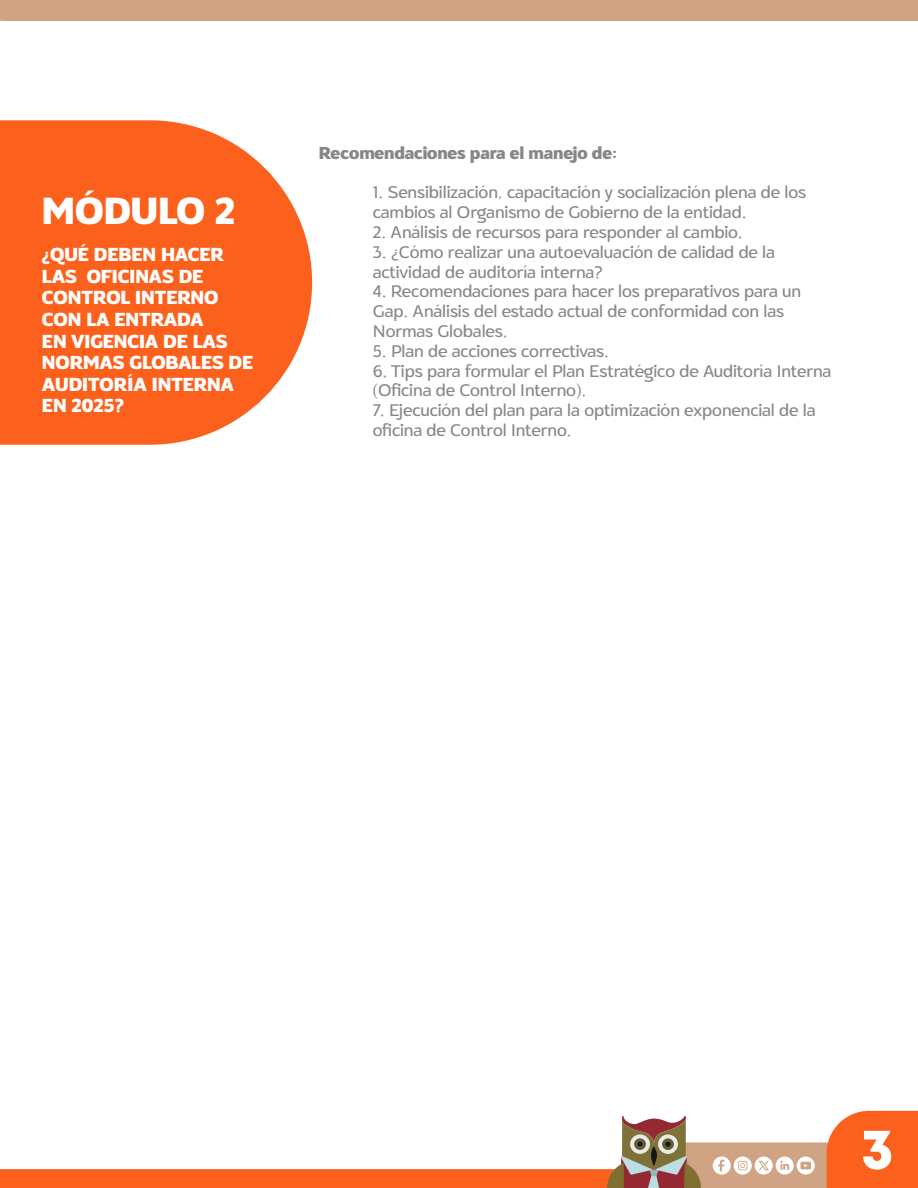
<style>
.page{position:relative;width:918px;height:1188px;background:#fff}
.page>*{position:absolute;margin:0;border:0;box-sizing:border-box;transform-origin:0 0}
.t1{font:800 57px "Mont";color:#fff}
.t2{font:700 36px "Oliviar Sans";color:#fff}
.t3{font:700 18px/21.6px "Oliviar Sans";color:#fff}
.t4{font:300 16.5px/19.8px "Oliviar Sans";letter-spacing:-.005em;color:#878787}
.t5{font:700 16.5px "Oliviar Sans";letter-spacing:-.005em;color:#878787}
</style>
<div class="page">
<div style="left:0;top:0;width:918px;height:21px;background:#d0a385"></div>
<svg style="left:0;top:1111px;width:918px;height:77px"></svg>
<svg style="left:0;top:120px;width:312px;height:325px;background:#fb7336"></svg>
<h2 class="t2" style="left:42px;top:188px;width:195px">MÓDULO 2</h2>
<p class="t3" style="left:42px;top:244px;width:213px">¿QUÉ DEBEN HACER<br>LAS OFICINAS DE<br>CONTROL INTERNO<br>CON LA ENTRADA<br>EN VIGENCIA DE LAS<br>NORMAS GLOBALES DE<br>AUDITORÍA INTERNA<br>EN 2025?</p>
<p class="t5" style="left:319px;top:142px;width:300px">Recomendaciones para el manejo de:</p>
<p class="t4" style="left:373px;top:183px;width:435px">1. Sensibilización, capacitación y socialización plena de los cambios al Organismo de Gobierno de la entidad.</p>
<p class="t4" style="left:373px;top:222px;width:372px">2. Análisis de recursos para responder al cambio.</p>
<p class="t4" style="left:373px;top:242px;width:404px">3. ¿Cómo realizar una autoevaluación de calidad de la actividad de auditoría interna?</p>
<p class="t4" style="left:373px;top:282px;width:430px">4. Recomendaciones para hacer los preparativos para un<br>Gap. Análisis del estado actual de conformidad con las<br>Normas Globales.</p>
<p class="t4" style="left:373px;top:341px;width:238px">5. Plan de acciones correctivas.</p>
<p class="t4" style="left:373px;top:361px;width:460px">6. Tips para formular el Plan Estratégico de Auditoría Interna (Oficina de Control Interno).</p>
<p class="t4" style="left:373px;top:401px;width:444px">7. Ejecución del plan para la optimización exponencial de la oficina de Control Interno.</p>
<h1 class="t1" style="left:861px;top:1112px;width:34px">3</h1>
</div>
